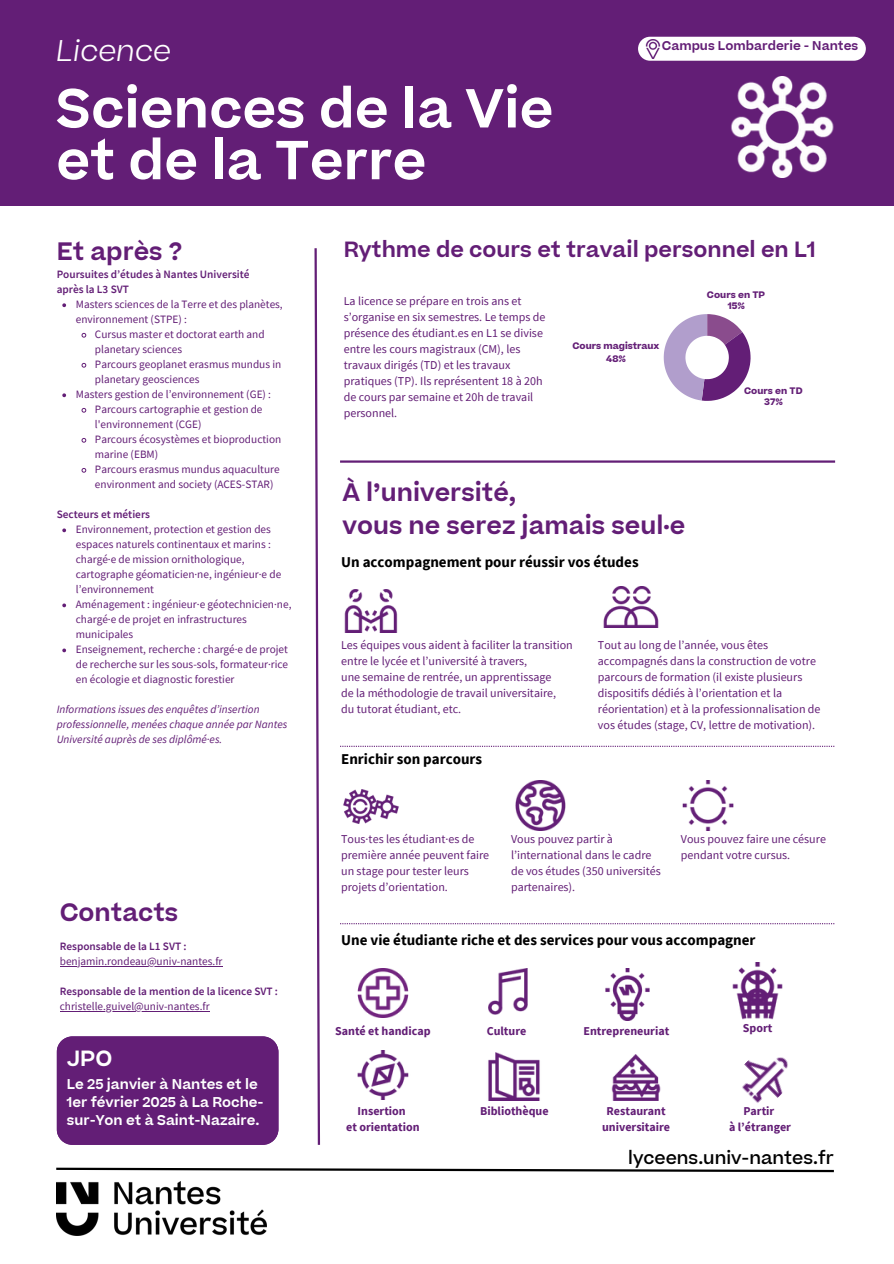
<style>
.page{position:relative;width:894px;height:1264px;background:#fff}
.page>*{position:absolute;margin:0;border:0;box-sizing:border-box;transform-origin:0 0}
.t1{font:600 52.5px/51.8px "Beatrice";color:#fff}
.t2{font:italic 300 28.5px "Beatrice";color:#fff}
.t3{font:600 24px/32.7px "Beatrice";color:#631e76}
.t4{font:600 21px "Beatrice";color:#631e76}
.t5{font:600 21px "Beatrice";color:#fff}
.t6{font:500 17.4px "Beatrice";color:#000}
.t7{font:700 15px "Source Sans Pro";color:#000}
.t8{font:600 13.5px/18px "Beatrice";color:#fff}
.t9{font:600 12.15px "Beatrice";color:#631e76}
.t10{font:12px/16px "Source Sans Pro";color:#631e76}
.t11{font:700 12px/16px "Source Sans Pro";color:#631e76;text-align:center}
.t12{font:11.25px/15px "Source Sans Pro";color:#631e76}
.t13{font:600 11.25px "Source Sans Pro";color:#631e76}
.t14{font:italic 11.25px/15px "Source Sans Pro";color:#631e76}
.t15{font:700 9px/10.9px "Beatrice";color:#631e76;text-align:center}
</style>
<div class="page">
<svg style="left:314px;top:248px;width:7px;height:897px"></svg>
<div style="left:0;top:0;width:893px;height:205px;background:#631e76"></div>
<img style="left:56px;top:1181px;width:211px;height:54px">
<svg style="left:56px;top:1167px;width:778px;height:6px"></svg>
<svg style="left:663px;top:314px;width:87px;height:87px"></svg>
<div style="left:638px;top:37px;width:227px;height:24px;background:#fff;border-radius:12px"></div>
<img style="left:645px;top:39px;width:15px;height:19px">
<div style="left:57px;top:1036px;width:221px;height:108px;background:#631e76"></div>
<svg style="left:62px;top:303px;width:4px;height:4px"></svg>
<svg style="left:81px;top:332px;width:6px;height:6px"></svg>
<svg style="left:81px;top:362px;width:6px;height:6px"></svg>
<svg style="left:62px;top:393px;width:4px;height:4px"></svg>
<svg style="left:81px;top:408px;width:6px;height:5px"></svg>
<svg style="left:81px;top:438px;width:6px;height:5px"></svg>
<svg style="left:81px;top:468px;width:6px;height:5px"></svg>
<svg style="left:62px;top:528px;width:4px;height:4px"></svg>
<svg style="left:62px;top:603px;width:4px;height:4px"></svg>
<svg style="left:62px;top:648px;width:4px;height:4px"></svg>
<hr style="left:60px;top:966px;width:162px;height:1px;background:#631e76">
<hr style="left:60px;top:1011px;width:150px;height:1px;background:#631e76">
<img style="left:603px;top:586px;width:56px;height:41px">
<img style="left:682px;top:780px;width:52px;height:50px">
<img style="left:357px;top:968px;width:52px;height:49px">
<img style="left:488px;top:1052px;width:52px;height:47px">
<img style="left:515px;top:780px;width:51px;height:50px">
<img style="left:343px;top:789px;width:56px;height:34px">
<img style="left:742px;top:1057px;width:46px;height:46px">
<img style="left:732px;top:962px;width:51px;height:57px">
<img style="left:344px;top:590px;width:54px;height:42px">
<img style="left:357px;top:1050px;width:52px;height:49px">
<img style="left:611px;top:1054px;width:50px;height:46px">
<img style="left:488px;top:968px;width:40px;height:46px">
<img style="left:605px;top:968px;width:45px;height:52px">
<svg style="left:340px;top:745px;width:494px;height:2px"></svg>
<hr style="left:340px;top:460px;width:494px;height:2px;background:#631e76">
<svg style="left:340px;top:923px;width:494px;height:1px"></svg>
<img style="left:730px;top:76px;width:104px;height:101px">
<p class="t2" style="left:56px;top:40px;width:116px">Licence</p>
<p class="t9" style="left:661px;top:41px;width:198px">Campus Lombarderie - Nantes</p>
<p class="t1" style="left:56px;top:89px;width:498px">Sciences de la Vie et de la Terre</p>
<p class="t3" style="left:57px;top:238px;width:127px">Et après ?</p>
<p class="t4" style="left:343px;top:241px;width:473px">Rythme de cours et travail personnel en L1</p>
<p class="t13" style="left:57px;top:267px;width:194px">Poursuites d’études à Nantes Université</p>
<p class="t13" style="left:57px;top:282px;width:74px">après la L3 SVT</p>
<p class="t12" style="left:76px;top:296px;width:208px">Masters sciences de la Terre et des planètes, environnement (STPE) :</p>
<p class="t12" style="left:95px;top:326px;width:171px">Cursus master et doctorat earth and planetary sciences</p>
<p class="t12" style="left:95px;top:356px;width:188px">Parcours geoplanet erasmus mundus in planetary geosciences</p>
<p class="t12" style="left:76px;top:386px;width:197px">Masters gestion de l’environnement (GE) :</p>
<p class="t12" style="left:95px;top:401px;width:169px">Parcours cartographie et gestion de l'environnement (CGE)</p>
<p class="t12" style="left:95px;top:431px;width:188px">Parcours écosystèmes et bioproduction marine (EBM)</p>
<p class="t12" style="left:95px;top:461px;width:186px">Parcours erasmus mundus aquaculture environment and society (ACES-STAR)</p>
<p class="t13" style="left:57px;top:507px;width:95px">Secteurs et métiers</p>
<h3 class="t12" style="left:76px;top:521px;width:207px">Environnement, protection et gestion des espaces naturels continentaux et marins : chargé·e de mission ornithologique, cartographe géomaticien·ne, ingénieur·e de l’environnement</h3>
<p class="t12" style="left:76px;top:596px;width:217px">Aménagement : ingénieur·e géotechnicien·ne, chargé·e de projet en infrastructures municipales</p>
<p class="t12" style="left:76px;top:641px;width:214px;text-align:justify">Enseignement, recherche : chargé·e de projet de recherche sur les sous-sols, formateur·rice en écologie et diagnostic forestier</p>
<p class="t14" style="left:57px;top:701px;width:232px">Informations issues des enquêtes d’insertion professionnelle, menées chaque année par Nantes<br>Université auprès de ses diplômé·es.</p>
<p class="t3" style="left:60px;top:898px;width:120px">Contacts</p>
<p class="t13" style="left:60px;top:939px;width:128px">Responsable de la L1 SVT :</p>
<p class="t12" style="left:60px;top:953px;width:164px">benjamin.rondeau@univ-nantes.fr</p>
<h4 class="t13" style="left:60px;top:984px;width:220px">Responsable de la mention de la licence SVT :</h4>
<p class="t12" style="left:60px;top:998px;width:151px">christelle.guivel@univ-nantes.fr</p>
<h3 class="t5" style="left:67px;top:1051px;width:47px">JPO</h3>
<h3 class="t8" style="left:67px;top:1076px;width:198px">Le 25 janvier à Nantes et le<br>1er février 2025 à La Roche&shy;sur-Yon et à Saint-Nazaire.</h3>
<h1 class="t10" style="left:343px;top:293px;width:203px">La licence se prépare en trois ans et s’organise en six semestres. Le temps de présence des étudiant.es en L1 se divise entre les cours magistraux (CM), les travaux dirigés (TD) et les travaux pratiques (TP). Ils représentent 18 à 20h de cours par semaine et 20h de travail personnel.</h1>
<p class="t15" style="left:572px;top:340px;width:88px;line-height:12.9px">Cours magistraux<br>48%</p>
<p class="t3" style="left:342px;top:479px;width:344px">À l’université,<br>vous ne serez jamais seul·e</p>
<p class="t7" style="left:341px;top:552px;width:299px">Un accompagnement pour réussir vos études</p>
<p class="t15" style="left:706px;top:291px;width:60px">Cours en TP<br>15%</p>
<p class="t15" style="left:743px;top:387px;width:60px">Cours en TD<br>37%</p>
<p class="t10" style="left:341px;top:636px;width:233px">Les équipes vous aident à faciliter la transition entre le lycée et l’université à travers,</p>
<p class="t10" style="left:341px;top:668px;width:212px">une semaine de rentrée, un apprentissage</p>
<h6 class="t10" style="left:341px;top:684px;width:216px">de la méthodologie de travail universitaire,</h6>
<p class="t10" style="left:341px;top:700px;width:122px">du tutorat étudiant, etc.</p>
<p class="t7" style="left:341px;top:749px;width:143px">Enrichir son parcours</p>
<p class="t10" style="left:597px;top:636px;width:224px">Tout au long de l’année, vous êtes accompagnés dans la construction de votre parcours de formation (il existe plusieurs dispositifs dédiés à l’orientation et la réorientation) et à la professionnalisation de vos études (stage, CV, lettre de motivation).</p>
<p class="t10" style="left:341px;top:830px;width:149px">Tous·tes les étudiant·es de première année peuvent faire un stage pour tester leurs projets d’orientation.</p>
<p class="t10" style="left:511px;top:830px;width:151px">Vous pouvez partir à l’international dans le cadre de vos études (350 universités partenaires).</p>
<p class="t10" style="left:680px;top:830px;width:146px">Vous pouvez faire une césure pendant votre cursus.</p>
<p class="t7" style="left:341px;top:929px;width:416px">Une vie étudiante riche et des services pour vous accompagner</p>
<p class="t11" style="left:335px;top:1022px;width:97px">Santé et handicap</p>
<p class="t11" style="left:486px;top:1022px;width:41px">Culture</p>
<p class="t11" style="left:583px;top:1022px;width:87px">Entrepreneuriat</p>
<p class="t11" style="left:742px;top:1019px;width:31px">Sport</p>
<p class="t11" style="left:357px;top:1102px;width:50px">Insertion</p>
<p class="t11" style="left:346px;top:1118px;width:75px">et orientation</p>
<p class="t11" style="left:480px;top:1102px;width:70px">Bibliothèque</p>
<p class="t11" style="left:602px;top:1102px;width:70px">Restaurant universitaire</p>
<p class="t11" style="left:743px;top:1102px;width:32px">Partir</p>
<p class="t11" style="left:728px;top:1118px;width:63px">à l’étranger</p>
<h5 class="t6" style="left:628px;top:1151px;width:207px">lyceens.univ-nantes.fr</h5>
</div>
